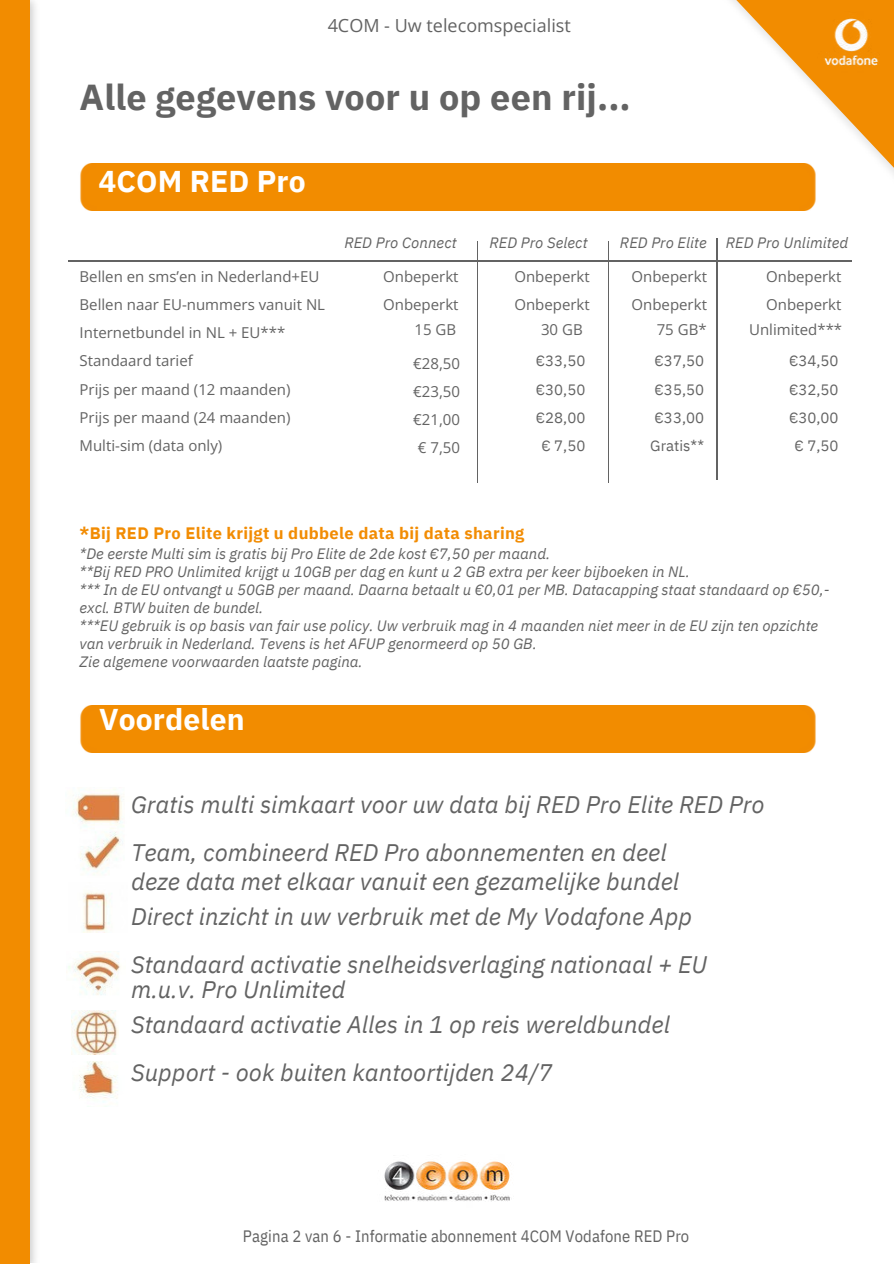
<style>
.page{position:relative;width:894px;height:1264px;background:#fff}
.page>*{position:absolute;margin:0;border:0;box-sizing:border-box;transform-origin:0 0}
.t1{font:700 36px "IBM Plex Sans";letter-spacing:.005em;color:#636363}
.t2{font:700 30px "IBM Plex Sans";letter-spacing:.005em;color:#fff}
.t3{font:italic 23.85px/47.2px "IBM Plex Sans";color:#636363}
.t4{font:18px "Open Sans";color:#636363}
.t5{font:16.5px "IBM Plex Sans Cond";letter-spacing:.005em;color:#636363}
.t6{font:700 16.5px "IBM Plex Sans";letter-spacing:.02em;color:#f28c03}
.t7{font:italic 15px/18px "IBM Plex Sans";color:#636363}
.t8{font:15px/28.2px "Open Sans";color:#636363}
.t9{font:15px/28.2px "IBM Plex Sans";color:#636363;text-align:center}
</style>
<div class="page">
<div style="left:80px;top:164px;width:736px;height:46px;background:#f28c00"></div>
<div style="left:80px;top:705px;width:736px;height:47px;background:#f28c00"></div>
<img style="left:722px;top:0;width:171px;height:183px">
<svg style="left:736px;top:0;width:157px;height:168px"></svg>
<img style="left:83px;top:892px;width:29px;height:40px">
<img style="left:79px;top:1061px;width:39px;height:42px">
<img style="left:68px;top:951px;width:53px;height:44px">
<hr style="left:477px;top:242px;width:1px;height:240px;background:#636363">
<hr style="left:608px;top:242px;width:1px;height:240px;background:#636363">
<hr style="left:716px;top:238px;width:1px;height:241px;background:#636363">
<hr style="left:69px;top:260px;width:782px;height:1px;background:#636363">
<div style="left:0;top:0;width:30px;height:1263px;background:#f28c00"></div>
<img style="left:72px;top:789px;width:52px;height:86px">
<img style="left:71px;top:1010px;width:48px;height:44px">
<img style="left:384px;top:1161px;width:126px;height:41px">
<img style="left:816px;top:12px;width:68px;height:60px">
<p class="t4" style="left:327px;top:13px;width:245px">4COM - Uw telecomspecialist</p>
<h1 class="t1" style="left:80px;top:68px;width:552px">Alle gegevens voor u op een rij...</h1>
<h2 class="t2" style="left:98px;top:158px;width:209px">4COM RED Pro</h2>
<p class="t8" style="left:80px;top:262px;width:247px">Bellen en sms’en in Nederland+EU<br>Bellen naar EU-nummers vanuit NL<br>Internetbundel in NL + EU***<br>Standaard tarief<br>Prijs per maand (12 maanden)<br>Prijs per maand (24 maanden)<br>Multi-sim (data only)</p>
<p class="t7" style="left:344px;top:232px;width:114px">RED Pro Connect</p>
<p class="t7" style="left:489px;top:232px;width:100px">RED Pro Select</p>
<p class="t7" style="left:619px;top:232px;width:88px">RED Pro Elite</p>
<p class="t7" style="left:725px;top:232px;width:124px">RED Pro Unlimited</p>
<p class="t8" style="left:383px;top:262px;width:77px">Onbeperkt<br>Onbeperkt</p>
<p class="t8" style="left:414px;top:315px;width:43px">15 GB</p>
<p class="t8" style="left:413px;top:349px;width:48px;text-align:center">€28,50 €23,50 €21,00 € 7,50</p>
<p class="t8" style="left:514px;top:262px;width:77px">Onbeperkt<br>Onbeperkt</p>
<p class="t8" style="left:541px;top:315px;width:43px">30 GB</p>
<p class="t9" style="left:535px;top:346px;width:51px">€33,50 €30,50 €28,00 € 7,50</p>
<p class="t8" style="left:631px;top:262px;width:77px">Onbeperkt<br>Onbeperkt</p>
<p class="t8" style="left:766px;top:262px;width:77px">Onbeperkt<br>Onbeperkt</p>
<p class="t8" style="left:656px;top:315px;width:51px">75 GB*</p>
<p class="t9" style="left:650px;top:346px;width:55px;text-align:justify">€37,50 €35,50 €33,00<br>Gratis**</p>
<p class="t8" style="left:748px;top:315px;width:95px">Unlimited***</p>
<p class="t9" style="left:789px;top:346px;width:51px">€34,50 €32,50 €30,00 € 7,50</p>
<p class="t6" style="left:80px;top:520px;width:446px">*Bij RED Pro Elite krijgt u dubbele data bij data sharing</p>
<p class="t7" style="left:80px;top:543px;width:751px">*De eerste Multi sim is gratis bij Pro Elite de 2de kost €7,50 per maand.<br>**Bij RED PRO Unlimited krijgt u 10GB per dag en kunt u 2 GB extra per keer bijboeken in NL.<br>*** In de EU ontvangt u 50GB per maand. Daarna betaalt u €0,01 per MB. Datacapping staat standaard op €50,- excl. BTW buiten de bundel.<br>***EU gebruik is op basis van fair use policy. Uw verbruik mag in 4 maanden niet meer in de EU zijn ten opzichte van verbruik in Nederland. Tevens is het AFUP genormeerd op 50 GB.<br>Zie algemene voorwaarden laatste pagina.</p>
<h2 class="t2" style="left:99px;top:695px;width:147px">Voordelen</h2>
<h3 class="t3" style="left:131px;top:779px;width:635px">Gratis multi simkaart voor uw data bij RED Pro Elite RED Pro<br>Team, combineerd RED Pro abonnementen en deel</h3>
<h3 class="t3" style="left:131px;top:862px;width:562px;line-height:35px">deze data met elkaar vanuit een gezamelijke bundel<br>Direct inzicht in uw verbruik met de My Vodafone App</h3>
<h3 class="t3" style="left:131px;top:950px;width:577px;line-height:24.8px">Standaard activatie snelheidsverlaging nationaal + EU m.u.v. Pro Unlimited</h3>
<h3 class="t3" style="left:131px;top:998px;width:540px;line-height:48.4px">Standaard activatie Alles in 1 op reis wereldbundel<br>Support - ook buiten kantoortijden 24/7</h3>
<p class="t5" style="left:243px;top:1222px;width:447px">Pagina 2 van 6 - Informatie abonnement 4COM Vodafone RED Pro</p>
</div>
